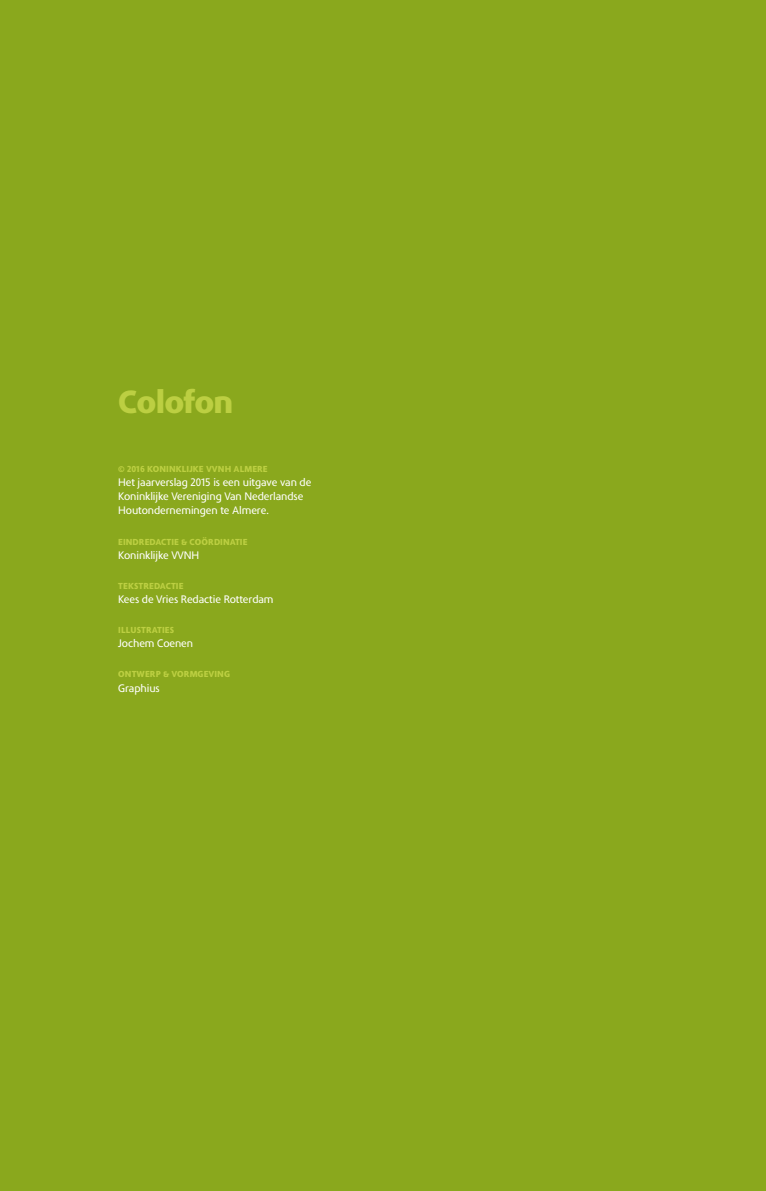
<style>
.page{position:relative;width:766px;height:1191px;background:#fff}
.page>*{position:absolute;margin:0;border:0;box-sizing:border-box;transform-origin:0 0}
.Kop{font:900 33px "Phoenica STD";letter-spacing:-.025em;color:#bccf42}
.Kadertekst{font:11.25px/14.2px "Phoenica STD";letter-spacing:-.01em;color:#fff}
.Kadertekst_Kop{font:900 9px "Phoenica STD";letter-spacing:.01em;color:#bccf42}
</style>
<div class="page">
<div style="left:0;top:0;width:765px;height:1191px;background:#8aa81d"></div>
<p class="Kop" style="left:118px;top:384px;width:117px">Colofon</p>
<p class="Kadertekst_Kop" style="left:118px;top:464px;width:151px">© 2016 KONINKLIJKE VVNH ALMERE</p>
<p class="Kadertekst" style="left:118px;top:475px;width:195px">Het jaarverslag 2015 is een uitgave van de<br>Koninklijke Vereniging Van Nederlandse<br>Houtondernemingen te Almere.</p>
<p class="Kadertekst_Kop" style="left:118px;top:536px;width:131px">EINDREDACTIE &amp; COÖRDINATIE</p>
<p class="Kadertekst" style="left:118px;top:548px;width:83px">Koninklijke VVNH</p>
<p class="Kadertekst_Kop" style="left:118px;top:581px;width:67px">TEKSTREDACTIE</p>
<p class="Kadertekst" style="left:118px;top:592px;width:157px">Kees de Vries Redactie Rotterdam</p>
<p class="Kadertekst_Kop" style="left:118px;top:625px;width:57px">ILLUSTRATIES</p>
<p class="Kadertekst" style="left:118px;top:637px;width:76px">Jochem Coenen</p>
<p class="Kadertekst_Kop" style="left:118px;top:669px;width:113px">ONTWERP &amp; VORMGEVING</p>
<p class="Kadertekst" style="left:118px;top:681px;width:43px">Graphius</p>
</div>
